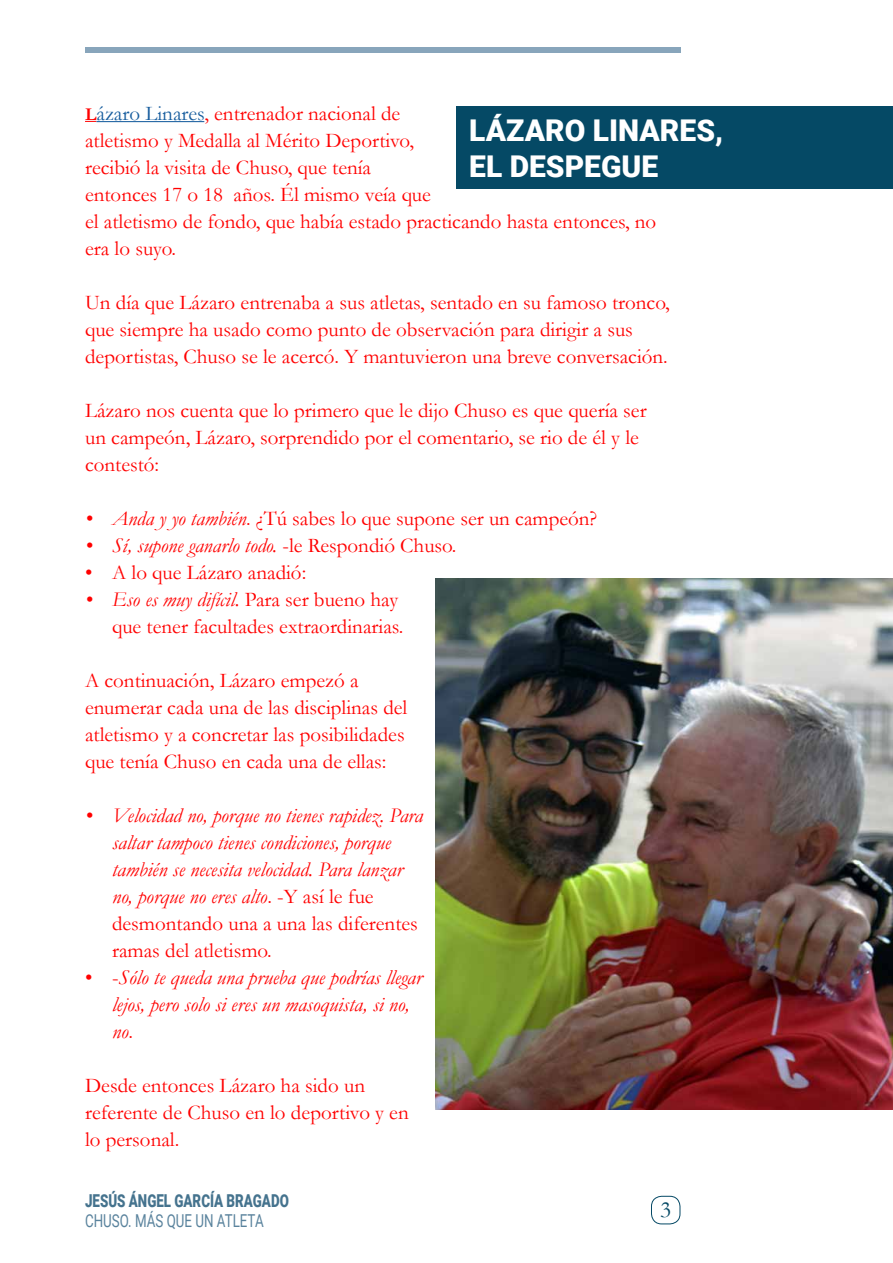
<style>
.page{position:relative;width:893px;height:1263px;background:#fff}
.page>*{position:absolute;margin:0;border:0;box-sizing:border-box;transform-origin:0 0}
.t1{font:900 30px/36px "Roboto";color:#fff}
.t2{font:23.55px "Garamond";color:#054965}
.t3{font:21px/27px "Garamond";color:#f00}
.t4{font:italic 21px/27px "Garamond";color:#f00}
.t5{font:900 17.85px "Roboto";color:#45738e;scale:.75 1}
.t6{font:17.85px "Roboto";color:#5a839d;scale:.75 1}
.s1{font-weight:700;font-size:18px}
.s2{color:#175d9e}
.s3{font-style:italic}
.s4{font-style:normal}
</style>
<div class="page">
<div style="left:651px;top:1196px;width:29px;height:28px;border:1px solid #054965;border-radius:10px"></div>
<div style="left:85px;top:47px;width:595px;height:5px;background:#88a5bb"></div>
<hr style="left:96px;top:121px;width:108px;height:1px;background:#175d9e">
<div style="left:456px;top:106px;width:437px;height:83px;background:#054965"></div>
<img style="left:436px;top:578px;width:457px;height:531px">
<p class="t3" style="left:85px;top:102px;width:573px"><span class="s1">L</span><span class="s2">ázaro Linares</span>, entrenador nacional de<br>atletismo y Medalla al Mérito Deportivo,<br>recibió la visita de Chuso, que tenía<br>entonces 17 o 18 años. Él mismo veía que<br>el atletismo de fondo, que había estado practicando hasta entonces, no era lo suyo.</p>
<p class="t3" style="left:85px;top:291px;width:586px">Un día que Lázaro entrenaba a sus atletas, sentado en su famoso tronco, que siempre ha usado como punto de observación para dirigir a sus deportistas, Chuso se le acercó. Y mantuvieron una breve conversación.</p>
<p class="t3" style="left:85px;top:399px;width:563px">Lázaro nos cuenta que lo primero que le dijo Chuso es que quería ser un campeón, Lázaro, sorprendido por el comentario, se rio de él y le contestó:</p>
<p class="t3" style="left:85px;top:507px;width:514px"><span class="s3">• Anda y yo también</span>. ¿Tú sabes lo que supone ser un campeón?</p>
<p class="t4" style="left:85px;top:534px;width:373px">• Sí, supone ganarlo todo. <span class="s4">-le Respondió Chuso.</span></p>
<p class="t3" style="left:85px;top:561px;width:223px">• A lo que Lázaro anadió:</p>
<p class="t3" style="left:85px;top:588px;width:320px;text-align:right"><span class="s3">• Eso es muy difícil.</span> Para ser bueno hay que tener facultades extraordinarias.</p>
<p class="t3" style="left:85px;top:669px;width:324px">A continuación, Lázaro empezó a enumerar cada una de las disciplinas del atletismo y a concretar las posibilidades que tenía Chuso en cada una de ellas:</p>
<p class="t4" style="left:112px;top:804px;width:313px;text-indent:-27px">• Velocidad no, porque no tienes rapidez. Para saltar tampoco tienes condiciones, porque también se necesita velocidad. Para lanzar no, porque no eres alto<span class="s4">. -Y así le fue desmontando una a una las diferentes ramas del atletismo.</span></p>
<p class="t4" style="left:112px;top:966px;width:312px;text-indent:-27px"><span class="s4">• -</span>Sólo te queda una prueba que podrías llegar lejos, pero solo si eres un masoquista, si no, no<span class="s4">.</span></p>
<p class="t3" style="left:85px;top:1074px;width:325px">Desde entonces Lázaro ha sido un referente de Chuso en lo deportivo y en lo personal.</p>
<h1 class="t1" style="left:469px;top:114px;width:255px">LÁZARO LINARES,<br>EL DESPEGUE</h1>
<p class="t5" style="left:85px;top:1194px;width:273px">JESÚS ÁNGEL GARCÍA BRAGADO</p>
<p class="t6" style="left:85px;top:1213px;width:240px">CHUSO. MÁS QUE UN ATLETA</p>
<p class="t2" style="left:660px;top:1201px;width:13px">3</p>
</div>
